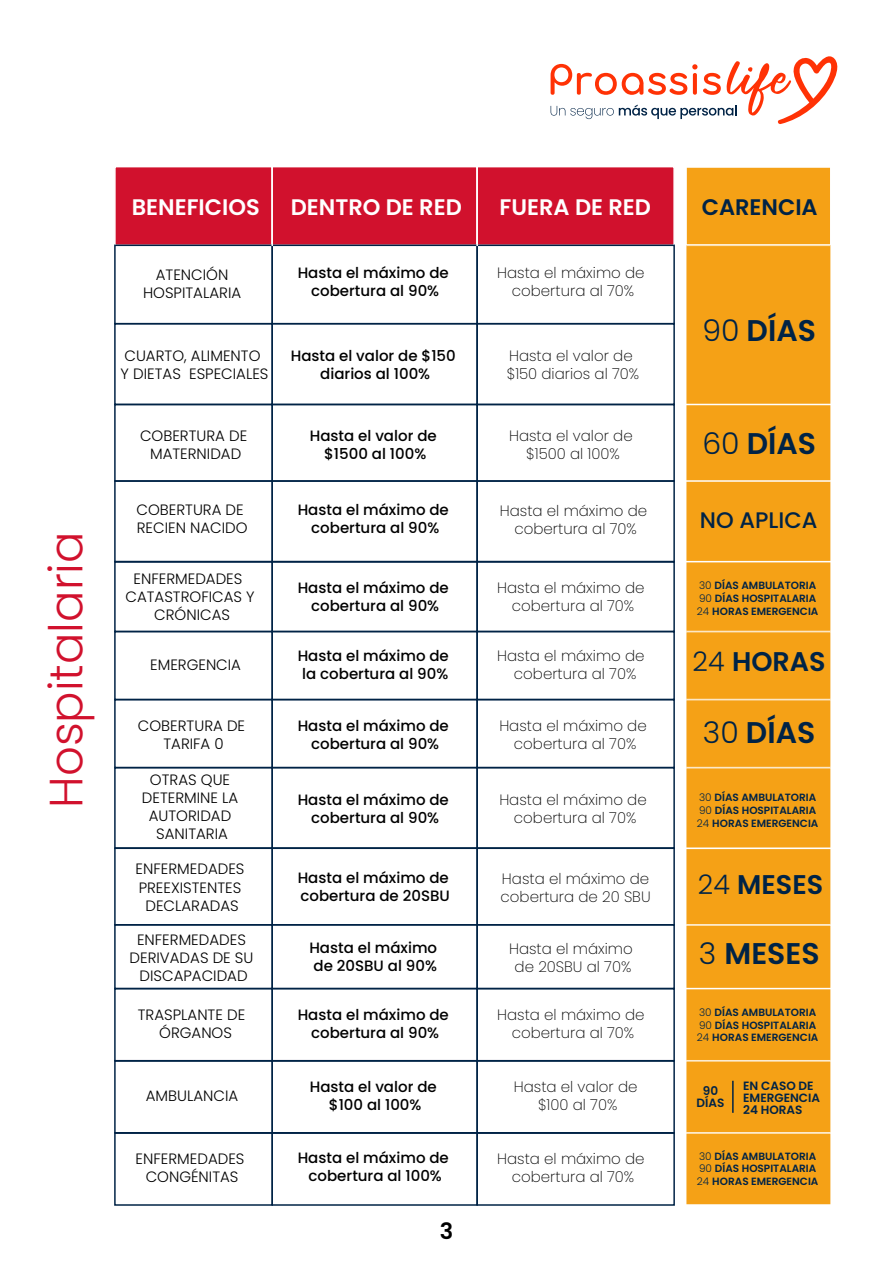
<style>
.page{position:relative;width:893px;height:1263px;background:#fff}
.page>*{position:absolute;margin:0;border:0;box-sizing:border-box;transform-origin:0 0}
.t1{font:300 46.5px "Poppins";color:#d1112d}
.t2{font:600 29.85px "Poppins";color:#002346}
.t3{font:600 27px "Poppins";color:#002346}
.t4{font:600 22.5px "Poppins";color:#fff}
.t5{font:600 22.5px "Poppins";color:#002346}
.t6{font:500 22.5px "Poppins";color:#002346}
.t7{font:600 22.5px "Poppins";color:#000}
.t8{font:500 15px/18px "Poppins";color:#000;text-align:center}
.t9{font:200 15px/18px "Poppins";color:#000;text-align:center}
.t10{font:300 15px/18px "Poppins";color:#000;text-align:center}
.t11{font:600 12px/12px "Poppins";color:#002346;text-align:center}
.t12{font:600 10.5px/12.6px "Poppins";color:#002346}
.s1{font-weight:300}
</style>
<div class="page">
<div style="left:114px;top:166px;width:159px;height:80px;background:#d1112d;border:2px solid #fff"></div>
<div style="left:271px;top:166px;width:207px;height:80px;background:#d1112d;border:2px solid #fff"></div>
<div style="left:476px;top:166px;width:199px;height:80px;background:#d1112d;border:2px solid #fff"></div>
<div style="left:114px;top:245px;width:159px;height:79px;border:2px solid #002346"></div>
<div style="left:271px;top:245px;width:207px;height:79px;border:2px solid #002346"></div>
<div style="left:476px;top:245px;width:199px;height:79px;border:2px solid #002346"></div>
<div style="left:114px;top:323px;width:159px;height:82px;border:2px solid #002346"></div>
<div style="left:271px;top:323px;width:207px;height:82px;border:2px solid #002346"></div>
<div style="left:476px;top:323px;width:199px;height:82px;border:2px solid #002346"></div>
<div style="left:114px;top:404px;width:159px;height:78px;border:2px solid #002346"></div>
<div style="left:271px;top:404px;width:207px;height:78px;border:2px solid #002346"></div>
<div style="left:476px;top:404px;width:199px;height:78px;border:2px solid #002346"></div>
<div style="left:114px;top:480px;width:159px;height:82px;border:2px solid #002346"></div>
<div style="left:271px;top:480px;width:207px;height:82px;border:2px solid #002346"></div>
<div style="left:476px;top:480px;width:199px;height:82px;border:2px solid #002346"></div>
<div style="left:114px;top:561px;width:159px;height:71px;border:2px solid #002346"></div>
<div style="left:271px;top:561px;width:207px;height:71px;border:2px solid #002346"></div>
<div style="left:476px;top:561px;width:199px;height:71px;border:2px solid #002346"></div>
<div style="left:114px;top:631px;width:159px;height:69px;border:2px solid #002346"></div>
<div style="left:271px;top:631px;width:207px;height:69px;border:2px solid #002346"></div>
<div style="left:476px;top:631px;width:199px;height:69px;border:2px solid #002346"></div>
<div style="left:114px;top:699px;width:159px;height:69px;border:2px solid #002346"></div>
<div style="left:271px;top:699px;width:207px;height:69px;border:2px solid #002346"></div>
<div style="left:476px;top:699px;width:199px;height:69px;border:2px solid #002346"></div>
<div style="left:114px;top:767px;width:159px;height:82px;border:2px solid #002346"></div>
<div style="left:271px;top:767px;width:207px;height:82px;border:2px solid #002346"></div>
<div style="left:476px;top:767px;width:199px;height:82px;border:2px solid #002346"></div>
<div style="left:114px;top:847px;width:159px;height:78px;border:2px solid #002346"></div>
<div style="left:271px;top:847px;width:207px;height:78px;border:2px solid #002346"></div>
<div style="left:476px;top:847px;width:199px;height:78px;border:2px solid #002346"></div>
<div style="left:114px;top:924px;width:159px;height:65px;border:2px solid #002346"></div>
<div style="left:271px;top:924px;width:207px;height:65px;border:2px solid #002346"></div>
<div style="left:476px;top:924px;width:199px;height:65px;border:2px solid #002346"></div>
<div style="left:114px;top:988px;width:159px;height:73px;border:2px solid #002346"></div>
<div style="left:271px;top:988px;width:207px;height:73px;border:2px solid #002346"></div>
<div style="left:476px;top:988px;width:199px;height:73px;border:2px solid #002346"></div>
<div style="left:114px;top:1060px;width:159px;height:73px;border:2px solid #002346"></div>
<div style="left:271px;top:1060px;width:207px;height:73px;border:2px solid #002346"></div>
<div style="left:476px;top:1060px;width:199px;height:73px;border:2px solid #002346"></div>
<div style="left:686px;top:167px;width:145px;height:1038px;background:#f5a116"></div>
<div style="left:114px;top:1132px;width:159px;height:74px;border:2px solid #002346"></div>
<div style="left:271px;top:1132px;width:207px;height:74px;border:2px solid #002346"></div>
<div style="left:476px;top:1132px;width:199px;height:74px;border:2px solid #002346"></div>
<hr style="left:271px;top:166px;width:2px;height:80px;background:#fff">
<hr style="left:476px;top:166px;width:2px;height:80px;background:#fff">
<hr style="left:732px;top:1081px;width:2px;height:32px;background:#002346">
<svg style="left:551px;top:56px;width:287px;height:68px"></svg>
<h1 class="t1" style="left:39px;top:808px;width:278px;rotate:-90deg">Hospitalaria</h1>
<h3 class="t4" style="left:132px;top:194px;width:130px">BENEFICIOS</h3>
<h3 class="t4" style="left:291px;top:194px;width:173px">DENTRO DE RED</h3>
<h3 class="t4" style="left:500px;top:194px;width:153px">FUERA DE RED</h3>
<h3 class="t5" style="left:702px;top:194px;width:117px">CARENCIA</h3>
<p class="t10" style="left:143px;top:266px;width:100px">ATENCIÓN<br>HOSPITALARIA</p>
<p class="t8" style="left:298px;top:264px;width:153px">Hasta el máximo de cobertura al 90%</p>
<p class="t9" style="left:497px;top:264px;width:149px">Hasta el máximo de cobertura al 70%</p>
<p class="t10" style="left:121px;top:347px;width:149px;text-align:left">CUARTO, ALIMENTO<br>Y DIETAS ESPECIALES</p>
<p class="t8" style="left:291px;top:347px;width:167px">Hasta el valor de $150 diarios al 100%</p>
<p class="t9" style="left:507px;top:347px;width:134px;text-align:left">Hasta el valor de $150 diarios al 70%</p>
<p class="t10" style="left:140px;top:426px;width:109px">COBERTURA DE<br>MATERNIDAD</p>
<p class="t8" style="left:310px;top:426px;width:128px">Hasta el valor de $1500 al 100%</p>
<p class="t9" style="left:509px;top:427px;width:125px">Hasta el valor de $1500 al 100%</p>
<p class="t10" style="left:136px;top:501px;width:113px;text-align:left">COBERTURA DE<br>RECIEN NACIDO</p>
<p class="t8" style="left:298px;top:501px;width:153px">Hasta el máximo de cobertura al 90%</p>
<p class="t9" style="left:500px;top:502px;width:149px">Hasta el máximo de cobertura al 70%</p>
<h2 class="t2" style="left:702px;top:314px;width:115px"><span class="s1">90</span> DÍAS</h2>
<h2 class="t2" style="left:702px;top:426px;width:115px"><span class="s1">60</span> DÍAS</h2>
<h3 class="t6" style="left:700px;top:507px;width:119px">NO APLICA</h3>
<p class="t10" style="left:125px;top:569px;width:131px">ENFERMEDADES<br>CATASTROFICAS Y<br>CRÓNICAS</p>
<p class="t8" style="left:298px;top:579px;width:153px">Hasta el máximo de cobertura al 90%</p>
<p class="t9" style="left:497px;top:579px;width:149px">Hasta el máximo de cobertura al 70%</p>
<p class="t9" style="left:497px;top:647px;width:149px">Hasta el máximo de cobertura al 70%</p>
<p class="t12" style="left:697px;top:579px;width:123px"><span class="s1">30</span> DÍAS AMBULATORIA<br><span class="s1">90</span> DÍAS HOSPITALARIA<br><span class="s1">24</span> HORAS EMERGENCIA</p>
<h3 class="t3" style="left:693px;top:646px;width:135px"><span class="s1">24</span> HORAS</h3>
<p class="t8" style="left:298px;top:647px;width:153px">Hasta el máximo de la cobertura al 90%</p>
<p class="t8" style="left:298px;top:717px;width:153px">Hasta el máximo de cobertura al 90%</p>
<p class="t10" style="left:150px;top:656px;width:92px">EMERGENCIA</p>
<p class="t10" style="left:138px;top:717px;width:109px">COBERTURA DE<br>TARIFA 0</p>
<h2 class="t2" style="left:703px;top:716px;width:114px"><span class="s1">30</span> DÍAS</h2>
<p class="t9" style="left:499px;top:717px;width:149px">Hasta el máximo de cobertura al 70%</p>
<p class="t10" style="left:142px;top:771px;width:98px">OTRAS QUE<br>DETERMINE LA<br>AUTORIDAD<br>SANITARIA</p>
<p class="t10" style="left:136px;top:860px;width:110px">ENFERMEDADES<br>PREEXISTENTES<br>DECLARADAS</p>
<p class="t10" style="left:130px;top:930px;width:125px">ENFERMEDADES<br>DERIVADAS DE SU<br>DISCAPACIDAD</p>
<p class="t10" style="left:138px;top:1006px;width:109px">TRASPLANTE DE<br>ÓRGANOS</p>
<p class="t10" style="left:146px;top:1087px;width:94px">AMBULANCIA</p>
<p class="t10" style="left:136px;top:1149px;width:110px">ENFERMEDADES<br>CONGÉNITAS</p>
<p class="t8" style="left:298px;top:791px;width:153px">Hasta el máximo de cobertura al 90%</p>
<p class="t9" style="left:499px;top:791px;width:149px">Hasta el máximo de cobertura al 70%</p>
<p class="t8" style="left:298px;top:869px;width:154px;text-align:left">Hasta el máximo de cobertura de 20SBU</p>
<p class="t9" style="left:501px;top:869px;width:152px;text-align:left">Hasta el máximo de cobertura de 20 SBU</p>
<p class="t8" style="left:309px;top:939px;width:129px;text-align:left">Hasta el máximo de 20SBU al 90%</p>
<p class="t8" style="left:298px;top:1006px;width:153px">Hasta el máximo de cobertura al 90%</p>
<p class="t9" style="left:509px;top:939px;width:125px">Hasta el máximo de 20SBU al 70%</p>
<p class="t9" style="left:497px;top:1006px;width:149px">Hasta el máximo de cobertura al 70%</p>
<p class="t8" style="left:310px;top:1078px;width:128px">Hasta el valor de $100 al 100%</p>
<p class="t9" style="left:514px;top:1078px;width:125px">Hasta el valor de $100 al 70%</p>
<p class="t8" style="left:298px;top:1149px;width:153px">Hasta el máximo de cobertura al 100%</p>
<h3 class="t7" style="left:440px;top:1218px;width:15px">3</h3>
<p class="t9" style="left:497px;top:1149px;width:149px">Hasta el máximo de cobertura al 70%</p>
<p class="t12" style="left:697px;top:791px;width:123px"><span class="s1">30</span> DÍAS AMBULATORIA<br><span class="s1">90</span> DÍAS HOSPITALARIA<br><span class="s1">24</span> HORAS EMERGENCIA</p>
<h3 class="t3" style="left:698px;top:869px;width:127px"><span class="s1">24</span> MESES</h3>
<h2 class="t2" style="left:699px;top:936px;width:122px"><span class="s1">3</span> MESES</h2>
<p class="t12" style="left:697px;top:1006px;width:123px"><span class="s1">30</span> DÍAS AMBULATORIA<br><span class="s1">90</span> DÍAS HOSPITALARIA<br><span class="s1">24</span> HORAS EMERGENCIA</p>
<p class="t11" style="left:696px;top:1085px;width:29px">90<br>DÍAS</p>
<p class="t11" style="left:743px;top:1080px;width:78px;text-align:left">EN CASO DE<br>EMERGENCIA<br>24 HORAS</p>
<p class="t12" style="left:697px;top:1150px;width:123px"><span class="s1">30</span> DÍAS AMBULATORIA<br><span class="s1">90</span> DÍAS HOSPITALARIA<br><span class="s1">24</span> HORAS EMERGENCIA</p>
</div>
